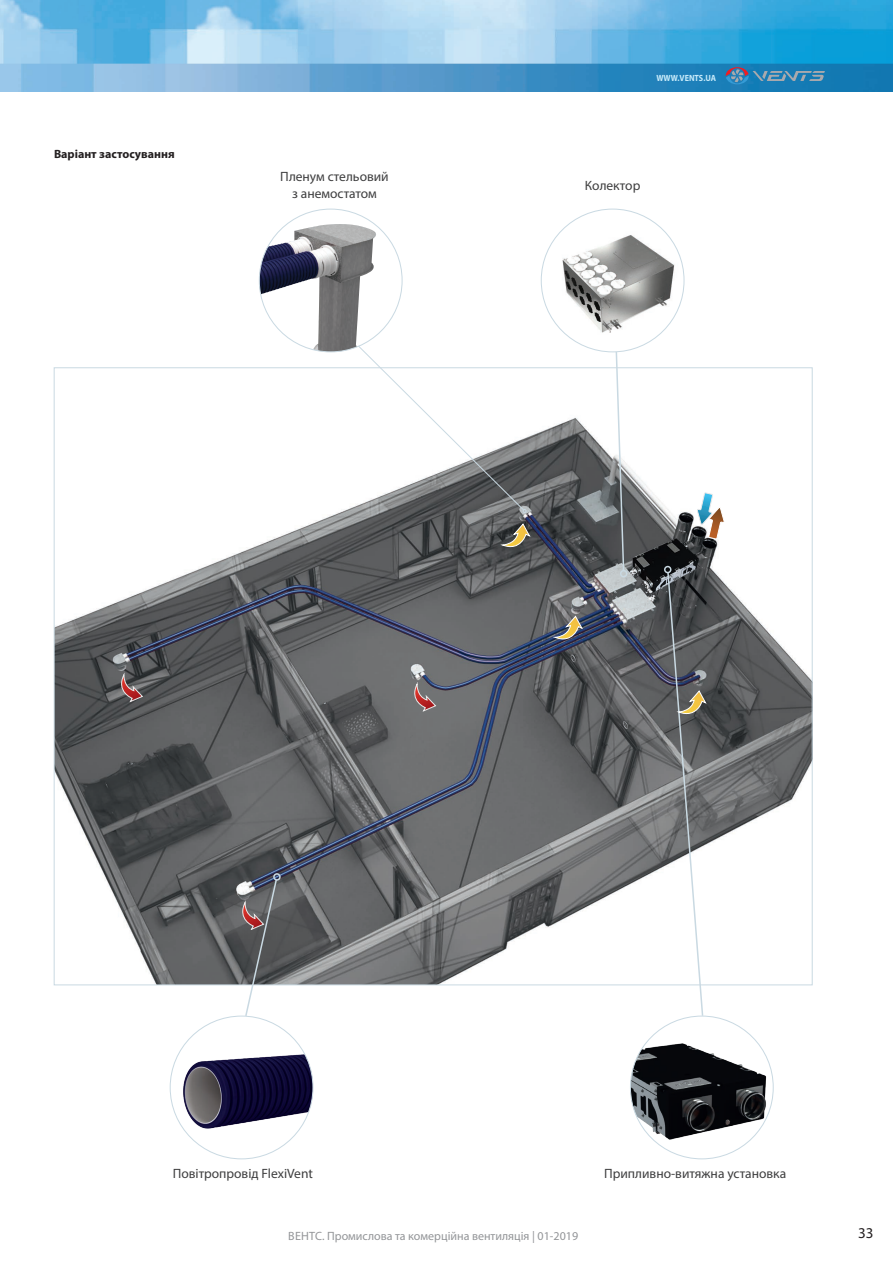
<style>
.page{position:relative;width:893px;height:1263px;background:#fff}
.page>*{position:absolute;margin:0;border:0;box-sizing:border-box;transform-origin:0 0}
.t1{font:15px "Myriad Pro";color:#231f20}
.t2{font:13.5px/16.2px "Myriad Pro";color:#3e3e3f;text-align:center}
.t3{font:12px "Myriad Pro";color:#939598}
.t4{font:700 12px "Myriad Pro";color:#231f20}
.t5{font:700 9px "Myriad Pro";color:#c6eafa;scale:.9 1}
</style>
<div class="page">
<img style="left:0;top:0;width:893px;height:91px">
<svg style="left:726px;top:67px;width:99px;height:17px;background:#3e83af"></svg>
<img style="left:56px;top:417px;width:754px;height:566px">
<img style="left:630px;top:1037px;width:143px;height:110px">
<img style="left:179px;top:1041px;width:134px;height:98px">
<img style="left:545px;top:226px;width:139px;height:108px">
<img style="left:259px;top:224px;width:120px;height:128px">
<svg style="left:358px;top:345px;width:168px;height:168px"></svg>
<div style="left:273px;top:873px;width:8px;height:8px;border:2px solid #c9d9e2;border-radius:50%"></div>
<div style="left:664px;top:566px;width:7px;height:7px;border:2px solid #c9d9e2;border-radius:50%"></div>
<svg style="left:615px;top:350px;width:10px;height:222px"></svg>
<div style="left:620px;top:570px;width:7px;height:7px;border:2px solid #c9d9e2;border-radius:50%"></div>
<svg style="left:697px;top:492px;width:27px;height:48px"></svg>
<svg style="left:666px;top:571px;width:40px;height:446px"></svg>
<svg style="left:554px;top:615px;width:29px;height:29px"></svg>
<svg style="left:502px;top:523px;width:28px;height:29px"></svg>
<svg style="left:116px;top:675px;width:27px;height:27px"></svg>
<svg style="left:237px;top:878px;width:41px;height:140px"></svg>
<svg style="left:409px;top:684px;width:27px;height:28px"></svg>
<p class="t4" style="left:54px;top:146px;width:122px">Варіант застосування</p>
<p class="t2" style="left:280px;top:169px;width:110px">Пленум стельовий з анемостатом</p>
<p class="t5" style="left:656px;top:72px;width:68px">WWW.VENTS.UA</p>
<p class="t2" style="left:585px;top:178px;width:57px">Колектор</p>
<p class="t2" style="left:173px;top:1165px;width:142px">Повітропровід FlexiVent</p>
<p class="t2" style="left:604px;top:1165px;width:184px">Припливно-витяжна установка</p>
<p class="t3" style="left:288px;top:1229px;width:291px">ВЕНТС. Промислова та комерційна вентиляція | 01-2019</p>
<p class="t1" style="left:858px;top:1224px;width:17px">33</p>
</div>
